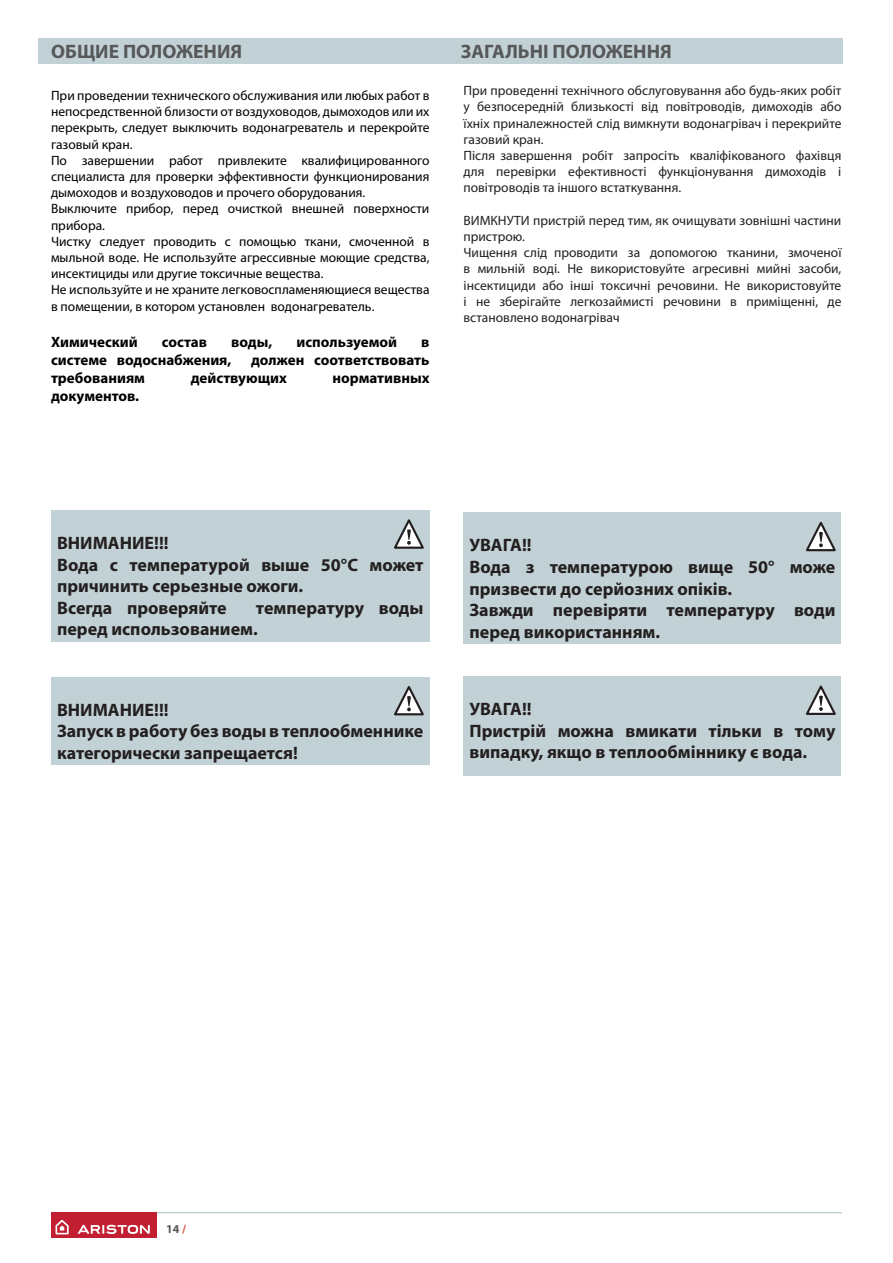
<style>
.page{position:relative;width:893px;height:1263px;background:#fff}
.page>*{position:absolute;margin:0;border:0;box-sizing:border-box;transform-origin:0 0}
.t1{font:700 19.5px "Myriad Pro";color:#57585a}
.t2{font:700 18px/21.6px "Myriad Pro";color:#231f20}
.t3{font:700 15px "Myriad Pro";color:#000}
.t4{font:13.5px/16.2px "Myriad Pro";color:#000}
.t5{font:13.5px/16.2px "Myriad Pro";color:#231f20}
.t6{font:700 12px "Myriad Pro";color:#57585a}
.s1{color:#d55541}
</style>
<div class="page">
<hr style="left:51px;top:1212px;width:791px;height:1px;background:#c2d1d5">
<div style="left:51px;top:1212px;width:106px;height:26px;background:#c31f33"></div>
<svg style="left:56px;top:1220px;width:13px;height:14px"></svg>
<svg style="left:77px;top:1225px;width:73px;height:9px"></svg>
<div style="left:38px;top:38px;width:804px;height:26px;background:#c2d1d5"></div>
<div style="left:51px;top:510px;width:378px;height:131px;background:#c2d1d5"></div>
<svg style="left:394px;top:519px;width:29px;height:30px"></svg>
<div style="left:51px;top:677px;width:378px;height:88px;background:#c2d1d5"></div>
<svg style="left:394px;top:686px;width:29px;height:30px"></svg>
<div style="left:463px;top:513px;width:378px;height:131px;background:#c2d1d5"></div>
<svg style="left:806px;top:521px;width:29px;height:30px"></svg>
<div style="left:463px;top:676px;width:378px;height:100px;background:#c2d1d5"></div>
<svg style="left:806px;top:685px;width:29px;height:30px"></svg>
<h1 class="t1" style="left:51px;top:41px;width:192px">ОБЩИЕ ПОЛОЖЕНИЯ</h1>
<h1 class="t1" style="left:461px;top:41px;width:212px">ЗАГАЛЬНІ ПОЛОЖЕННЯ</h1>
<p class="t4" style="left:51px;top:88px;width:380px">При проведении технического обслуживания или любых работ в непосредственной близости от воздуховодов, дымоходов или их перекрыть, следует выключить водонагреватель и перекройте газовый кран.<br>По завершении работ привлеките квалифицированного специалиста для проверки эффективности функционирования дымоходов и воздуховодов и прочего оборудования.<br>Выключите прибор, перед очисткой внешней поверхности прибора.<br>Чистку следует проводить с помощью ткани, смоченной в мыльной воде. Не используйте агрессивные моющие средства, инсектициды или другие токсичные вещества.<br>Не используйте и не храните легковоспламеняющиеся вещества в помещении, в котором установлен водонагреватель.</p>
<p class="t3" style="left:51px;top:333px;width:88px">Химический</p>
<p class="t3" style="left:162px;top:333px;width:47px">состав</p>
<p class="t3" style="left:231px;top:333px;width:43px">воды,</p>
<p class="t3" style="left:297px;top:333px;width:102px">используемой</p>
<p class="t3" style="left:421px;top:333px;width:10px">в</p>
<p class="t3" style="left:51px;top:351px;width:182px">системе водоснабжения,</p>
<p class="t3" style="left:251px;top:351px;width:180px">должен соответствовать</p>
<p class="t3" style="left:51px;top:369px;width:96px">требованиям</p>
<p class="t3" style="left:191px;top:369px;width:98px">действующих</p>
<p class="t3" style="left:332px;top:369px;width:98px">нормативных</p>
<p class="t3" style="left:51px;top:387px;width:90px">документов.</p>
<p class="t5" style="left:463px;top:83px;width:379px">При проведенні технічного обслуговування або будь-яких робіт у безпосередній близькості від повітроводів, димоходів або їхніх приналежностей слід вимкнути водонагрiвач і перекрийте газовий кран.<br>Після завершення робіт запросіть кваліфікованого фахівця для перевірки ефективності функціонування димоходів і повітроводів та іншого встаткування.</p>
<p class="t5" style="left:463px;top:212px;width:379px">ВИМКНУТИ пристрій перед тим, як очищувати зовнішні частини пристрою.<br>Чищення слід проводити за допомогою тканини, змоченої в мильній воді. Не використовуйте агресивні мийні засоби, інсектициди або інші токсичні речовини. Не використовуйте і не зберігайте легкозаймисті речовини в приміщенні, де встановлено водонагрiвач</p>
<h2 class="t2" style="left:57px;top:532px;width:368px">ВНИМАНИЕ!!!<br>Вода с температурой выше 50°С может причинить серьезные ожоги.<br>Всегда проверяйте</h2>
<h2 class="t2" style="left:57px;top:597px;width:368px;text-indent:199px">температуру воды перед использованием.</h2>
<h2 class="t2" style="left:57px;top:699px;width:368px">ВНИМАНИЕ!!!<br>Запуск в работу без воды в теплообменнике категорически запрещается!</h2>
<h2 class="t2" style="left:469px;top:535px;width:367px">УВАГА!!<br>Вода з температурою вище 50° може призвести до серйозних опіків.<br>Завжди перевіряти температуру води перед використанням.</h2>
<h2 class="t2" style="left:469px;top:699px;width:367px">УВАГА!!<br>Пристрій можна вмикати тільки в тому випадку, якщо в теплообміннику є вода.</h2>
<p class="t6" style="left:166px;top:1222px;width:21px">14<span class="s1">/</span></p>
</div>
